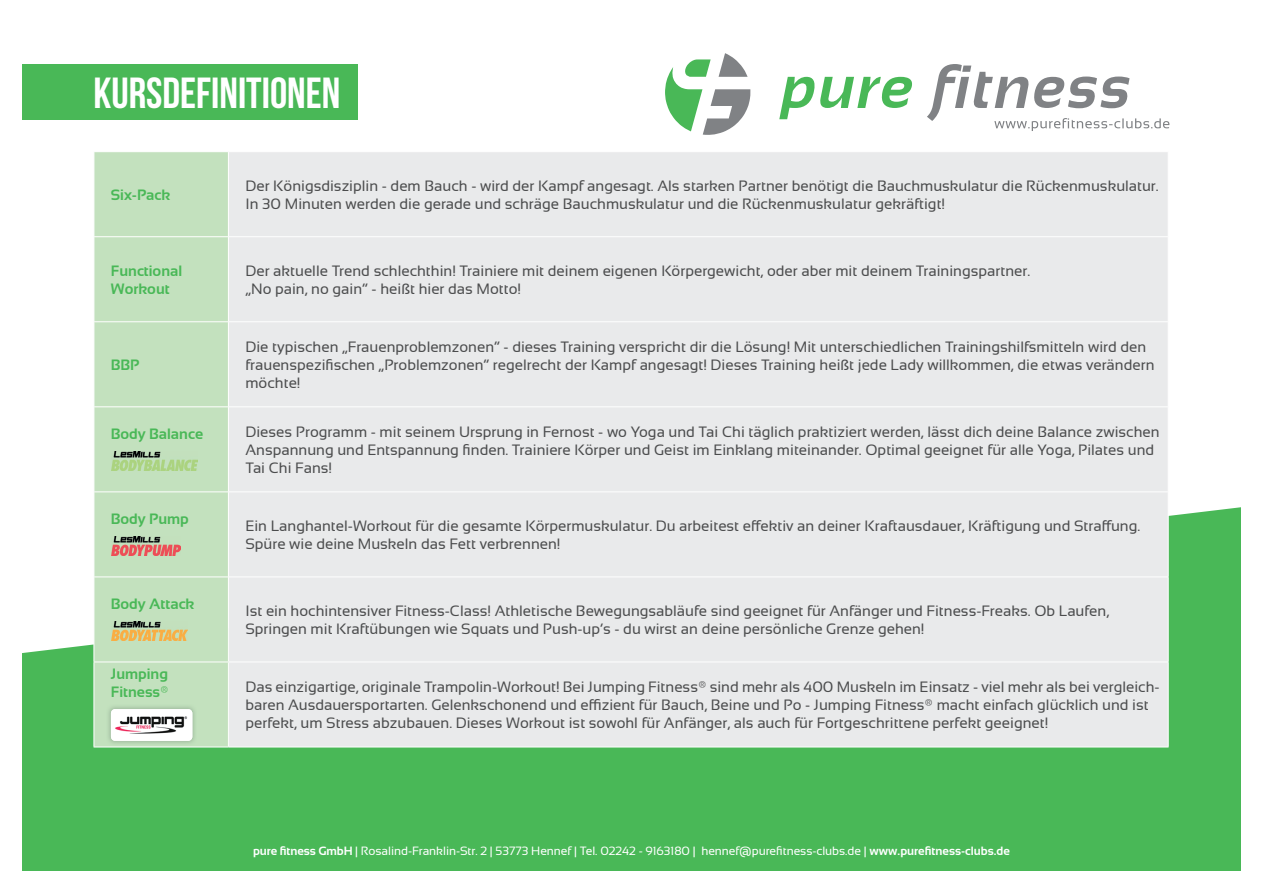
<style>
.page{position:relative;width:1263px;height:893px;background:#fff}
.page>*{position:absolute;margin:0;border:0;box-sizing:border-box;transform-origin:0 0}
.t1{font:43.5px "Bebas Neue";color:#fff}
.t2{font:15px/18px "Sansation";color:#4b4c4d}
.t3{font:700 15px/18px "Sansation";color:#49b857}
.t4{font:12px "Sansation";letter-spacing:-.005em;color:#fff}
.s1{font-weight:700}
</style>
<div class="page">
<div style="left:22px;top:507px;width:1219px;height:364px;background:#49b857"></div>
<div style="left:95px;top:152px;width:133px;height:595px;background:#c3e1be"></div>
<div style="left:229px;top:152px;width:939px;height:595px;background:#e9eaeb"></div>
<hr style="left:94px;top:236px;width:134px;height:1px;background:#fff">
<hr style="left:228px;top:236px;width:940px;height:1px;background:#fff">
<hr style="left:94px;top:321px;width:134px;height:1px;background:#fff">
<hr style="left:228px;top:321px;width:940px;height:1px;background:#fff">
<hr style="left:94px;top:406px;width:134px;height:1px;background:#fff">
<hr style="left:228px;top:406px;width:940px;height:1px;background:#fff">
<hr style="left:94px;top:491px;width:134px;height:1px;background:#fff">
<hr style="left:94px;top:492px;width:1px;height:84px;background:#fff">
<hr style="left:228px;top:491px;width:940px;height:1px;background:#fff">
<hr style="left:228px;top:492px;width:1px;height:84px;background:#fff">
<hr style="left:1168px;top:492px;width:1px;height:84px;background:#fff">
<hr style="left:94px;top:576px;width:134px;height:1px;background:#fff">
<hr style="left:94px;top:577px;width:1px;height:85px;background:#fff">
<hr style="left:228px;top:576px;width:940px;height:1px;background:#fff">
<hr style="left:228px;top:577px;width:1px;height:85px;background:#fff">
<hr style="left:1168px;top:577px;width:1px;height:85px;background:#fff">
<hr style="left:94px;top:662px;width:134px;height:1px;background:#fff">
<hr style="left:94px;top:662px;width:1px;height:85px;background:#fff">
<hr style="left:228px;top:662px;width:940px;height:1px;background:#fff">
<hr style="left:228px;top:662px;width:1px;height:85px;background:#fff">
<hr style="left:1168px;top:662px;width:1px;height:85px;background:#fff">
<hr style="left:94px;top:747px;width:134px;height:1px;background:#fff">
<hr style="left:228px;top:747px;width:940px;height:1px;background:#fff">
<img style="left:112px;top:451px;width:86px;height:19px">
<img style="left:111px;top:536px;width:70px;height:20px">
<img style="left:111px;top:621px;width:76px;height:20px">
<img style="left:106px;top:704px;width:91px;height:42px">
<img style="left:111px;top:709px;width:81px;height:32px">
<div style="left:0;top:65px;width:357px;height:55px;background:#49b857"></div>
<div style="left:0;top:0;width:21px;height:893px;background:#fff"></div>
<svg style="left:779px;top:77px;width:133px;height:42px"></svg>
<svg style="left:665px;top:53px;width:86px;height:82px"></svg>
<svg style="left:927px;top:64px;width:242px;height:67px"></svg>
<h1 class="t1" style="left:94px;top:70px;width:248px">KURSDEFINITIONEN</h1>
<p class="t3" style="left:111px;top:185px;width:61px">Six-Pack</p>
<p class="t2" style="left:245px;top:176px;width:915px">Der Königsdisziplin - dem Bauch - wird der Kampf angesagt. Als starken Partner benötigt die Bauchmuskulatur die Rückenmuskulatur.<br>In 30 Minuten werden die gerade und schräge Bauchmuskulatur und die Rückenmuskulatur gekräftigt!</p>
<p class="t3" style="left:111px;top:262px;width:73px">Functional<br>Workout</p>
<p class="t2" style="left:245px;top:261px;width:786px">Der aktuelle Trend schlechthin! Trainiere mit deinem eigenen Körpergewicht, oder aber mit deinem Trainingspartner. „No pain, no gain“ - heißt hier das Motto!</p>
<p class="t3" style="left:111px;top:356px;width:30px">BBP</p>
<p class="t2" style="left:245px;top:338px;width:911px">Die typischen „Frauenproblemzonen“ - dieses Training verspricht dir die Lösung! Mit unterschiedlichen Trainingshilfsmitteln wird den frauen spezifischen „Problemzonen“ regelrecht der Kampf angesagt! Dieses Training heißt jede Lady willkommen, die etwas verändern möchte!</p>
<p class="t3" style="left:111px;top:425px;width:94px">Body Balance</p>
<p class="t2" style="left:245px;top:423px;width:916px">Dieses Programm - mit seinem Ursprung in Fernost - wo Yoga und Tai Chi täglich praktiziert werden, lässt dich deine Balance zwischen<br>Anspannung und Entspannung finden. Trainiere Körper und Geist im Einklang miteinander. Optimal geeignet für alle Yoga, Pilates und<br>Tai Chi Fans!</p>
<p class="t3" style="left:111px;top:510px;width:79px">Body Pump</p>
<p class="t2" style="left:245px;top:517px;width:896px">Ein Langhantel-Workout für die gesamte Körpermuskulatur. Du arbeitest effektiv an deiner Kraftausdauer, Kräftigung und Straffung.<br>Spüre wie deine Muskeln das Fett verbrennen!</p>
<p class="t3" style="left:111px;top:595px;width:85px">Body Attack</p>
<p class="t2" style="left:245px;top:602px;width:865px">Ist ein hochintensiver Fitness-Class! Athletische Bewegungsabläufe sind geeignet für Anfänger und Fitness-Freaks. Ob Laufen,<br>Springen mit Kraftübungen wie Squats und Push-up‘s - du wirst an deine persönliche Grenze gehen!</p>
<p class="t3" style="left:111px;top:665px;width:59px">Jumping<br>Fitness®</p>
<p class="t2" style="left:245px;top:678px;width:916px">Das einzigartige, originale Trampolin-Workout! Bei Jumping Fitness® sind mehr als 400 Muskeln im Einsatz - viel mehr als bei vergleich&shy;baren Ausdauersportarten. Gelenkschonend und effizient für Bauch, Beine und Po - Jumping Fitness® macht einfach glücklich und ist perfekt, um Stress abzubauen. Dieses Workout ist sowohl für Anfänger, als auch für Fortgeschrittene perfekt geeignet!</p>
<p class="t4" style="left:253px;top:844px;width:758px"><span class="s1">pure fitness GmbH</span> | Rosalind-Franklin-Str. 2 | 53773 Hennef | Tel. 02242 - 9163180 | hennef@purefitness-clubs.de | <span class="s1">www.purefitness-clubs.de</span></p>
</div>
